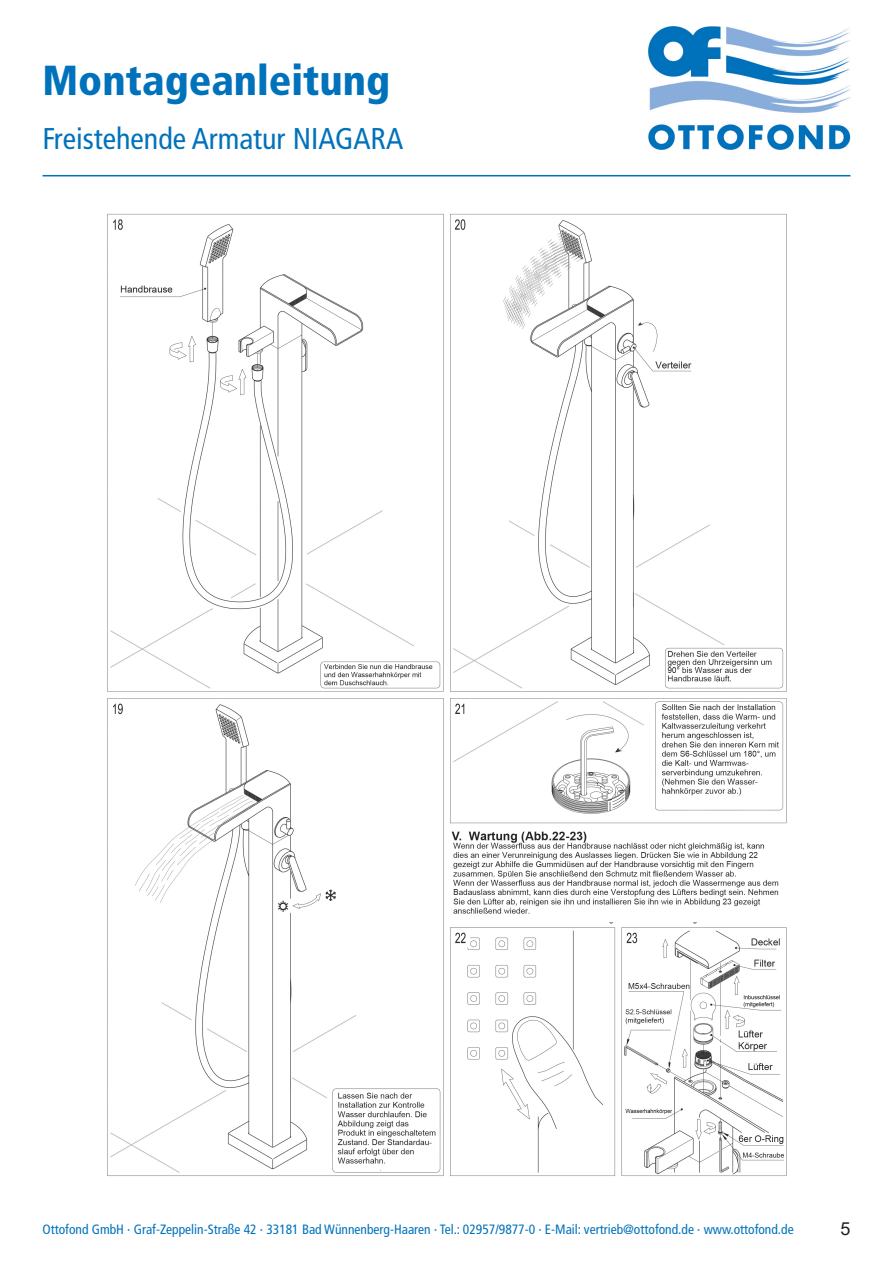
<style>
.page{position:relative;width:893px;height:1263px;background:#fff}
.page>*{position:absolute;margin:0;border:0;box-sizing:border-box;transform-origin:0 0}
.t1{font:900 condensed 42px "Frutiger";color:#0072bc}
.t2{font:condensed 30px "Frutiger";color:#0072bc}
.t3{font:18px "Arial";color:#231f20}
.t4{font:condensed 13.5px "Frutiger";color:#0072bc}
</style>
<div class="page">
<img style="left:649px;top:27px;width:201px;height:123px">
<hr style="left:43px;top:175px;width:807px;height:1px;background:#0072bc">
<img style="left:107px;top:213px;width:680px;height:963px">
<h1 class="t1" style="left:43px;top:55px;width:349px">Montageanleitung</h1>
<h2 class="t2" style="left:43px;top:121px;width:362px">Freistehende Armatur NIAGARA</h2>
<p class="t4" style="left:43px;top:1222px;width:753px">Ottofond GmbH · Graf-Zeppelin-Straße 42 · 33181 Bad Wünnenberg-Haaren · Tel.: 02957/9877-0 · E-Mail: vertrieb@ottofond.de · www.ottofond.de</p>
<h3 class="t3" style="left:840px;top:1216px;width:12px">5</h3>
</div>
